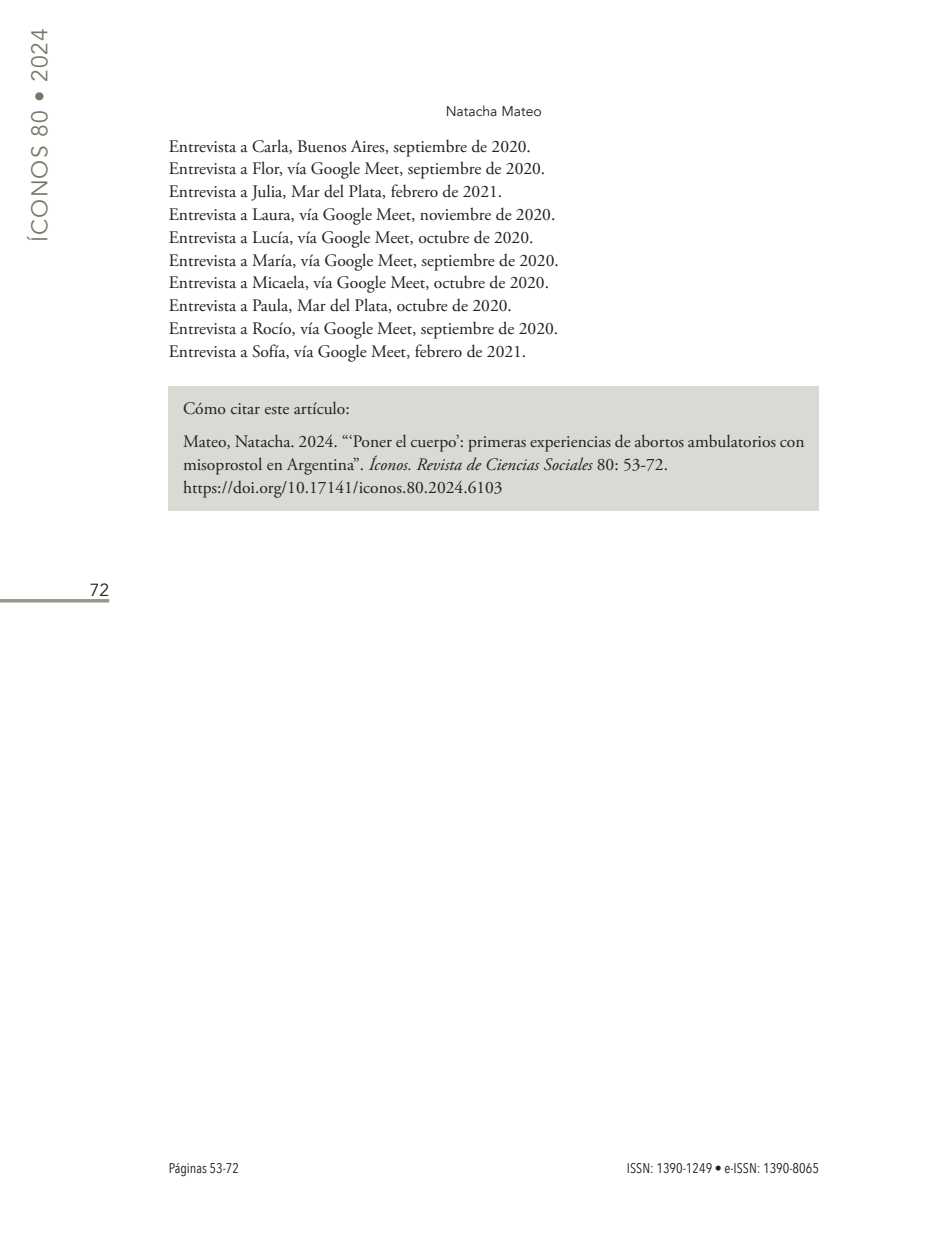
<style>
.page{position:relative;width:943px;height:1241px;background:#fff}
.page>*{position:absolute;margin:0;border:0;box-sizing:border-box;transform-origin:0 0}
.t1{font:22.75px "Avenir";letter-spacing:.05em;color:#747869}
.t2{font:17.5px/22.8px "Adobe Garamond Pro";color:#231f20}
.t3{font:17.5px "Avenir";color:#231f20}
.t4{font:14px "Avenir Next Condensed";color:#231f20}
.t5{font:14px "Avenir";color:#231f20}
.s1{font-style:italic}
</style>
<div class="page">
<hr style="left:0;top:599px;width:109px;height:3px;background:#96978a">
<div style="left:169px;top:386px;width:650px;height:124px;background:#dadad5"></div>
<h1 class="t1" style="left:26px;top:242px;width:215px;rotate:-90deg">ÍCONOS 80 • 2024</h1>
<p class="t3" style="left:90px;top:579px;width:21px">72</p>
<p class="t5" style="left:445px;top:103px;width:98px">Natacha Mateo</p>
<p class="t2" style="left:169px;top:135px;width:391px">Entrevista a Carla, Buenos Aires, septiembre de 2020.<br>Entrevista a Flor, vía Google Meet, septiembre de 2020.<br>Entrevista a Julia, Mar del Plata, febrero de 2021.<br>Entrevista a Laura, vía Google Meet, noviembre de 2020.<br>Entrevista a Lucía, vía Google Meet, octubre de 2020.<br>Entrevista a María, vía Google Meet, septiembre de 2020.<br>Entrevista a Micaela, vía Google Meet, octubre de 2020.<br>Entrevista a Paula, Mar del Plata, octubre de 2020.<br>Entrevista a Rocío, vía Google Meet, septiembre de 2020.<br>Entrevista a Sofía, vía Google Meet, febrero de 2021.</p>
<p class="t2" style="left:183px;top:392px;width:623px;line-height:33.2px">Cómo citar este artículo:<br>Mateo, Natacha. 2024. “‘Poner el cuerpo’: primeras experiencias de abortos ambulatorios con</p>
<p class="t2" style="left:183px;top:453px;width:486px">misoprostol en Argentina”. <span class="s1">Íconos. Revista de Ciencias Sociales</span> 80: 53-72. https://doi.org/10.17141/iconos.80.2024.6103</p>
<p class="t4" style="left:169px;top:1155px;width:72px">Páginas 53-72</p>
<p class="t4" style="left:627px;top:1155px;width:193px">ISSN: 1390-1249 • e-ISSN: 1390-8065</p>
</div>
